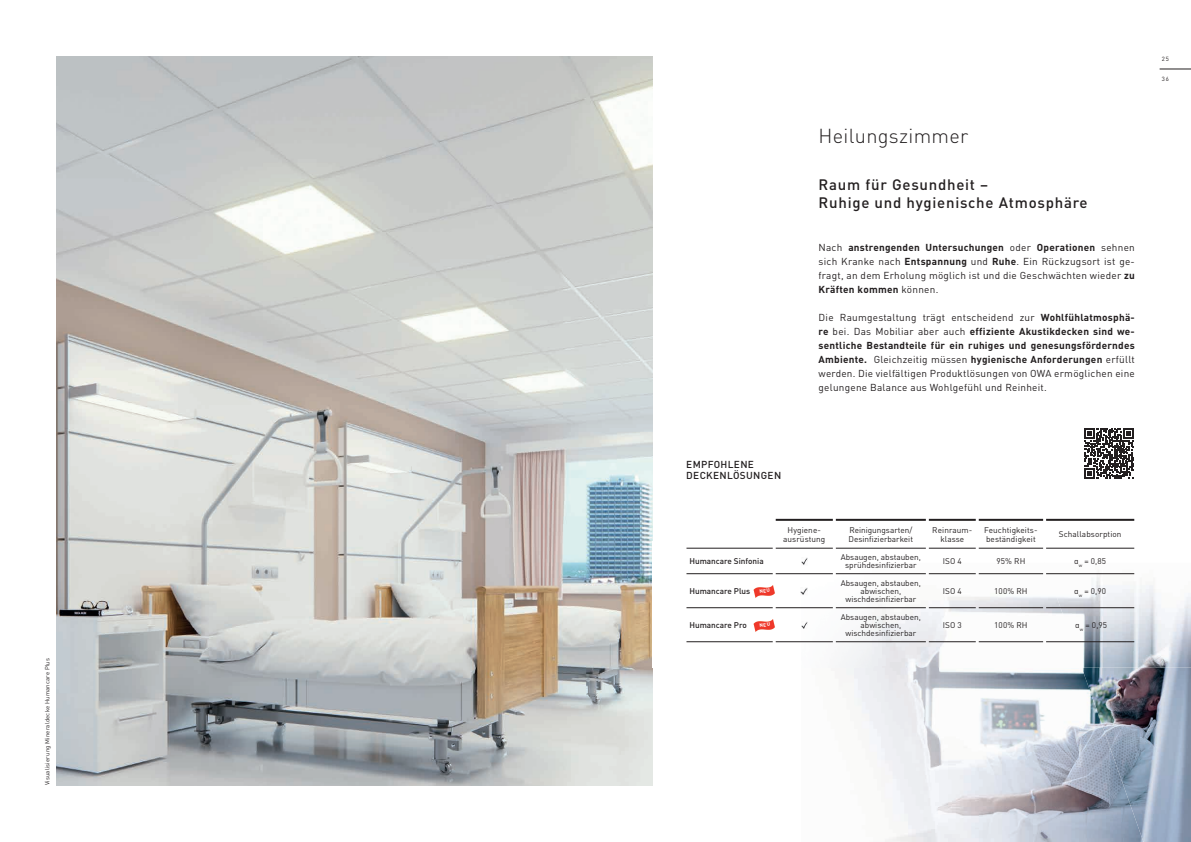
<style>
.page{position:relative;width:1191px;height:842px;background:#fff}
.page>*{position:absolute;margin:0;border:0;box-sizing:border-box;transform-origin:0 0}
.t1{font:300 20px "DIN Pro";letter-spacing:.015em;color:#231f20}
.t2{font:500 15px/18px "DIN Pro";letter-spacing:.05em;color:#231f20}
.t3{font:10px/14px "DIN Pro";letter-spacing:.025em;color:#231f20;text-align:justify}
.t4{font:500 10px/11px "DIN Pro";letter-spacing:.035em;color:#231f20}
.t5{font:8.2px/8px "DIN Pro";color:#231f20;text-align:center}
.t6{font:500 8.2px "DIN Pro";color:#231f20}
.t7{font:6px "DIN Pro";letter-spacing:.025em;color:#231f20}
.s1{font-weight:700}
</style>
<div class="page">
<img style="left:57px;top:57px;width:595px;height:728px">
<img style="left:1109px;top:668px;width:82px;height:174px">
<img style="left:1081px;top:573px;width:110px;height:95px">
<img style="left:846px;top:668px;width:263px;height:174px">
<img style="left:1109px;top:745px;width:34px;height:97px">
<img style="left:698px;top:547px;width:203px;height:96px">
<img style="left:801px;top:563px;width:280px;height:105px">
<hr style="left:1159px;top:69px;width:32px;height:1px;background:#231f20">
<hr style="left:686px;top:548px;width:86px;height:1px;background:#231f20">
<hr style="left:775px;top:548px;width:58px;height:1px;background:#231f20">
<hr style="left:836px;top:548px;width:90px;height:1px;background:#231f20">
<hr style="left:686px;top:573px;width:86px;height:1px;background:#231f20">
<hr style="left:775px;top:573px;width:58px;height:1px;background:#231f20">
<hr style="left:836px;top:573px;width:90px;height:1px;background:#231f20">
<hr style="left:929px;top:573px;width:46px;height:1px;background:#231f20">
<hr style="left:978px;top:573px;width:65px;height:1px;background:#231f20">
<hr style="left:1046px;top:573px;width:88px;height:1px;background:#231f20">
<hr style="left:686px;top:607px;width:86px;height:1px;background:#231f20">
<hr style="left:775px;top:607px;width:58px;height:1px;background:#231f20">
<hr style="left:836px;top:607px;width:90px;height:1px;background:#231f20">
<hr style="left:929px;top:607px;width:46px;height:1px;background:#231f20">
<hr style="left:978px;top:607px;width:65px;height:1px;background:#231f20">
<hr style="left:1046px;top:607px;width:88px;height:1px;background:#231f20">
<hr style="left:686px;top:641px;width:86px;height:1px;background:#231f20">
<hr style="left:775px;top:641px;width:58px;height:1px;background:#231f20">
<hr style="left:836px;top:641px;width:90px;height:1px;background:#231f20">
<hr style="left:929px;top:641px;width:46px;height:1px;background:#231f20">
<hr style="left:978px;top:641px;width:65px;height:1px;background:#231f20">
<hr style="left:1046px;top:641px;width:88px;height:1px;background:#231f20">
<hr style="left:775px;top:519px;width:58px;height:2px;background:#231f20">
<hr style="left:836px;top:519px;width:90px;height:2px;background:#231f20">
<svg style="left:801px;top:557px;width:6px;height:9px"></svg>
<svg style="left:801px;top:587px;width:6px;height:9px"></svg>
<svg style="left:801px;top:621px;width:6px;height:9px"></svg>
<svg style="left:901px;top:428px;width:234px;height:121px"></svg>
<img style="left:753px;top:619px;width:22px;height:13px">
<img style="left:753px;top:585px;width:22px;height:13px">
<svg style="left:759px;top:622px;width:11px;height:5px"></svg>
<svg style="left:759px;top:588px;width:11px;height:5px"></svg>
<p class="t7" style="left:43px;top:785px;width:129px;rotate:-90deg">Visualisierung Mineraldecke Humancare Plus</p>
<h1 class="t1" style="left:818px;top:122px;width:151px">Heilungszimmer</h1>
<h2 class="t2" style="left:818px;top:175px;width:270px">Raum für Gesundheit –<br>Ruhige und hygienische Atmosphäre</h2>
<p class="t4" style="left:686px;top:459px;width:96px">EMPFOHLENE<br>DECKENLÖSUNGEN</p>
<p class="t3" style="left:818px;top:240px;width:318px">Nach <span class="s1">anstrengenden Untersuchungen</span> oder <span class="s1">Operationen</span> sehnen sich Kranke nach <span class="s1">Entspannung</span> und <span class="s1">Ruhe</span>. Ein Rückzugsort ist ge&shy;fragt, an dem Erholung möglich ist und die Geschwächten wieder <span class="s1">zu Kräften kommen</span> können.</p>
<p class="t3" style="left:818px;top:310px;width:318px">Die Raumgestaltung trägt entscheidend zur <span class="s1">Wohlfühlatmosphä&shy;re</span> bei. Das Mobiliar aber auch <span class="s1">effiziente Akustikdecken sind we&shy;sentliche Bestandteile für ein ruhiges und genesungsförderndes Ambiente.</span> Gleichzeitig müssen <span class="s1">hygienische Anforderungen</span> erfüllt werden. Die vielfältigen Produktlösungen von OWA ermöglichen eine gelungene Balance aus Wohlgefühl und Reinheit.</p>
<p class="t5" style="left:783px;top:525px;width:44px;line-height:9px">Hygiene&shy;ausrüstung</p>
<p class="t5" style="left:848px;top:525px;width:66px;line-height:9px;text-align:left">Reinigungsarten/<br>Desinfizierbarkeit</p>
<p class="t5" style="left:932px;top:525px;width:42px;line-height:9px">Reinraum&shy;klasse</p>
<p class="t5" style="left:984px;top:525px;width:55px;line-height:9px;text-align:left">Feuchtigkeits&shy;beständigkeit</p>
<p class="t5" style="left:1058px;top:530px;width:64px">Schallabsorption</p>
<p class="t6" style="left:689px;top:555px;width:76px">Humancare Sinfonia</p>
<p class="t5" style="left:841px;top:553px;width:82px">Absaugen, abstauben, sprühdesinfizierbar</p>
<p class="t5" style="left:943px;top:557px;width:20px">ISO 4</p>
<p class="t5" style="left:996px;top:557px;width:30px">95% RH</p>
<p class="t5" style="left:1074px;top:557px;width:33px">α<sub>w</sub> = 0,85</p>
<p class="t6" style="left:689px;top:585px;width:62px">Humancare Plus</p>
<p class="t5" style="left:841px;top:578px;width:82px">Absaugen, abstauben, abwischen, wischdesinfizierbar</p>
<p class="t5" style="left:943px;top:586px;width:20px">ISO 4</p>
<p class="t5" style="left:994px;top:586px;width:35px">100% RH</p>
<p class="t5" style="left:1074px;top:586px;width:33px">α<sub>w</sub> = 0,90</p>
<p class="t6" style="left:689px;top:619px;width:59px">Humancare Pro</p>
<p class="t5" style="left:841px;top:612px;width:82px">Absaugen, abstauben, abwischen, wischdesinfizierbar</p>
<p class="t5" style="left:943px;top:620px;width:20px">ISO 3</p>
<p class="t5" style="left:994px;top:620px;width:35px">100% RH</p>
<p class="t5" style="left:1075px;top:620px;width:33px">α<sub>w</sub> = 0,95</p>
<p class="t7" style="left:1162px;top:55px;width:8px">25</p>
<p class="t7" style="left:1162px;top:75px;width:8px">36</p>
</div>
